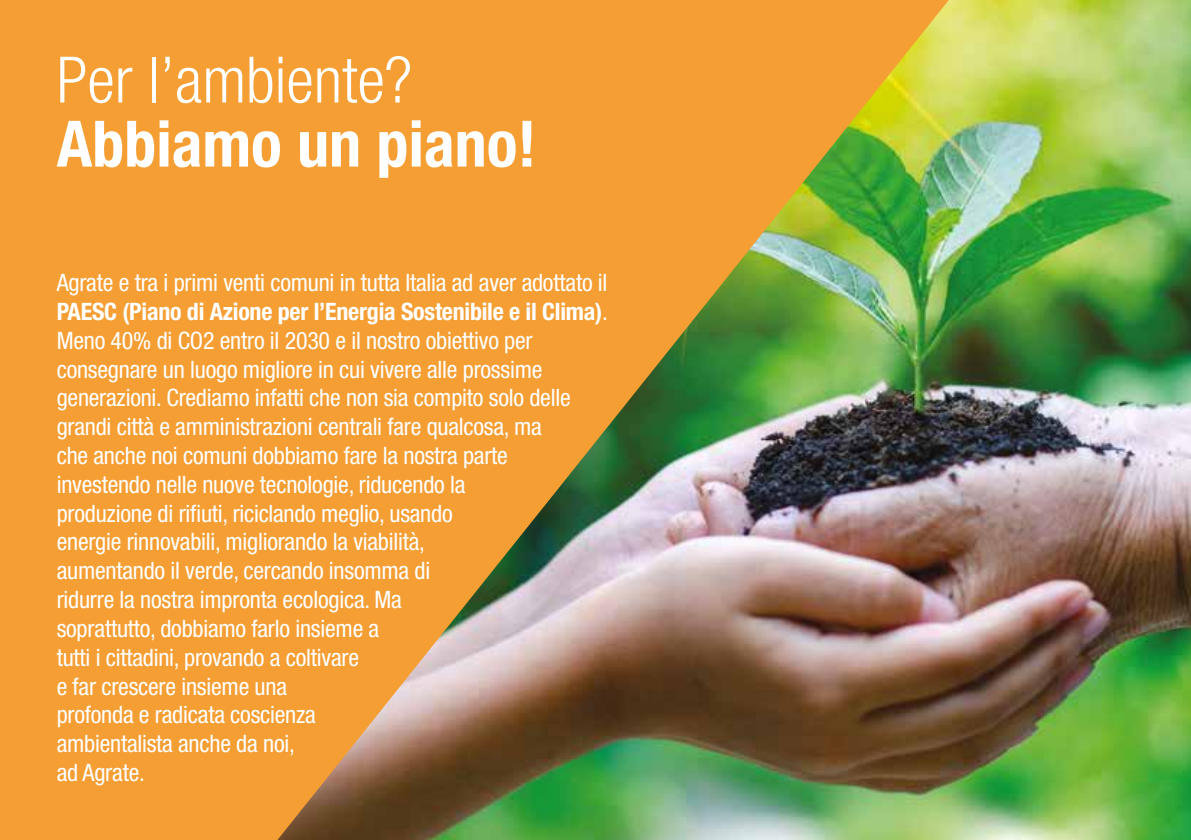
<style>
.page{position:relative;width:1191px;height:840px;background:#fff}
.page>*{position:absolute;margin:0;border:0;box-sizing:border-box;transform-origin:0 0}
.t1{font:700 condensed 64px "Helvetica Neue LT Std";color:#fff}
.t2{font:300 condensed 64px "Helvetica Neue LT Std";color:#fff}
.t3{font:condensed 24px/28.8px "Helvetica Neue LT Std";letter-spacing:-.01em;color:#fff}
.s1{font-weight:700}
</style>
<div class="page">
<div style="left:0;top:0;width:1191px;height:839px;background:#f59e33"></div>
<img style="left:278px;top:0;width:913px;height:839px">
<h1 class="t2" style="left:57px;top:43px;width:357px">Per l’ambiente?</h1>
<h1 class="t1" style="left:57px;top:105px;width:481px">Abbiamo un piano!</h1>
<p class="t3" style="left:57px;top:268px;width:552px">Agrate e tra i primi venti comuni in tutta Italia ad aver adottato il <span class="s1">PAESC (Piano di Azione per l’Energia Sostenibile e il Clima)</span>.<br>Meno 40% di CO2 entro il 2030 e il nostro obiettivo per consegnare un luogo migliore in cui vivere alle prossime generazioni. Crediamo infatti che non sia compito solo delle grandi città e amministrazioni centrali fare qualcosa, ma<br>che anche noi comuni dobbiamo fare la nostra parte<br>investendo nelle nuove tecnologie, riducendo la<br>produzione di rifiuti, riciclando meglio, usando<br>energie rinnovabili, migliorando la viabilità,<br>aumentando il verde, cercando insomma di<br>ridurre la nostra impronta ecologica. Ma<br>soprattutto, dobbiamo farlo insieme a<br>tutti i cittadini, provando a coltivare<br>e far crescere insieme una<br>profonda e radicata coscienza<br>ambientalista anche da noi,<br>ad Agrate.</p>
</div>
